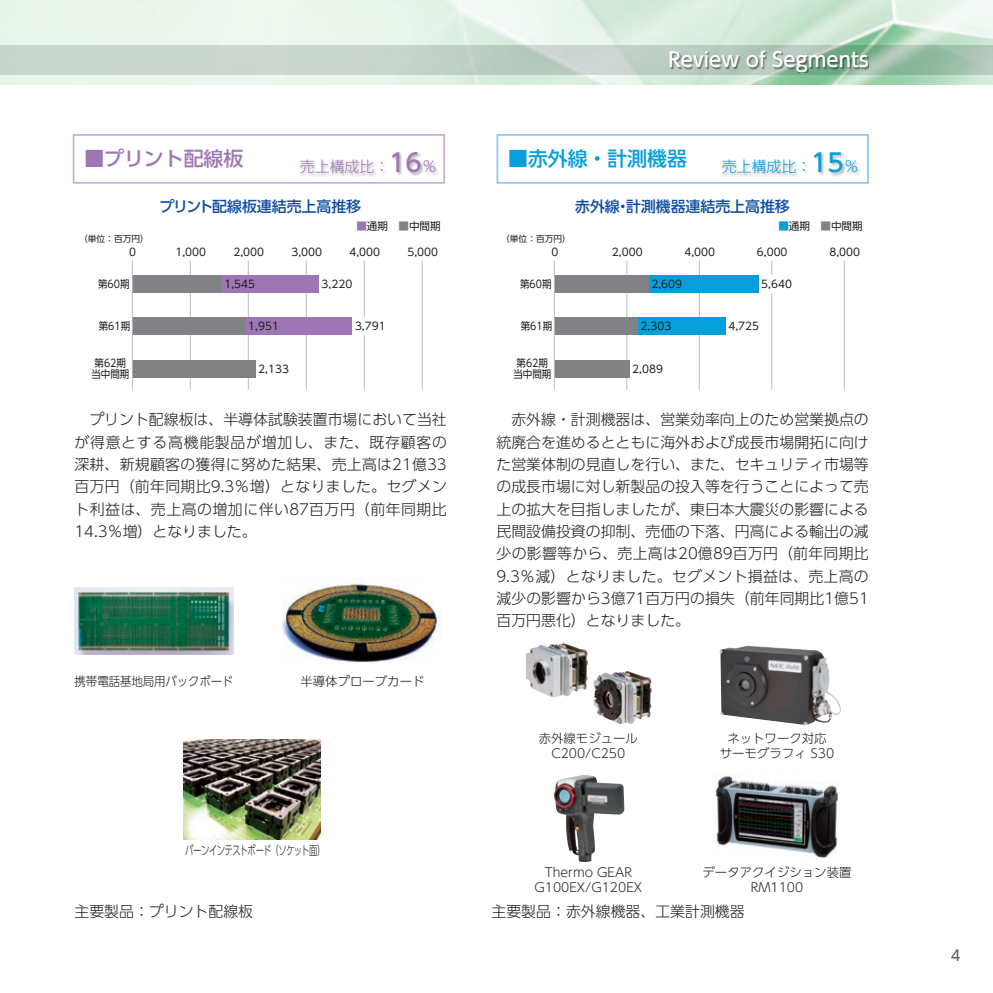
<style>
.page{position:relative;width:993px;height:993px;background:#fff}
.page>*{position:absolute;margin:0;border:0;box-sizing:border-box;transform-origin:0 0}
.t1{font:500 19.78px "UD Shin Go Pro";color:#fff}
.t2{font:500 19.78px "UD Shin Go Pro";color:#069edb}
.t3{font:500 19.78px "UD Shin Go Pro";color:#9e76b3}
.t4{font:300 14.88px/22.4px "UD Shin Go Pro";color:#231f20;text-align:justify}
.t5{font:500 14.88px "UD Shin Go Pro";color:#0d4da1}
.t6{font:300 14.88px "UD Shin Go Pro";color:#9e76b3}
.t7{font:300 14.88px "UD Shin Go Pro";color:#069edb}
.t8{font:14.88px "UD Shin Go Pro";color:#57585a}
.t9{font:300 12.42px/14.9px "UD Shin Go Pro";color:#231f20;text-align:center}
.t10{font:300 12.42px "UD Shin Go Pro";letter-spacing:-.055em;color:#231f20;scale:.67 1}
.t11{font:300 12.42px "UD Shin Go Pro";color:#231f20;scale:.92 1}
.t12{font:10.5px "UD Shin Go Pro";color:#231f20}
.t13{font:10.5px/10.5px "UD Shin Go Pro";color:#231f20;scale:.9 1}
.t14{font:8.75px "UD Shin Go Pro";color:#231f20}
.s1{font-weight:500;font-size:24.85px}
.s2{color:#9e76b3}
.s3{color:#808285}
.s4{color:#069edb}
</style>
<div class="page">
<img style="left:0;top:0;width:992px;height:84px">
<svg style="left:0;top:45px;width:992px;height:29px;background:#bfcfc5"></svg>
<div style="left:73px;top:134px;width:372px;height:50px;border:2px solid #c7b2d5"></div>
<hr style="left:190px;top:260px;width:1px;height:129px;background:#bcbdc0">
<hr style="left:248px;top:260px;width:1px;height:129px;background:#bcbdc0">
<hr style="left:306px;top:260px;width:1px;height:129px;background:#bcbdc0">
<hr style="left:422px;top:260px;width:1px;height:129px;background:#bcbdc0">
<hr style="left:364px;top:260px;width:1px;height:129px;background:#bcbdc0">
<div style="left:358px;top:317px;width:12px;height:18px;background:#fff"></div>
<div style="left:132px;top:275px;width:187px;height:18px;background:#9e76b3"></div>
<div style="left:132px;top:317px;width:220px;height:18px;background:#9e76b3"></div>
<div style="left:132px;top:275px;width:90px;height:18px;background:#808285"></div>
<div style="left:132px;top:317px;width:113px;height:18px;background:#808285"></div>
<div style="left:132px;top:360px;width:124px;height:17px;background:#808285"></div>
<hr style="left:132px;top:260px;width:1px;height:129px;background:#bcbdc0">
<div style="left:496px;top:134px;width:372px;height:50px;border:2px solid #92c5ea"></div>
<hr style="left:626px;top:260px;width:1px;height:129px;background:#bcbdc0">
<hr style="left:698px;top:260px;width:1px;height:129px;background:#bcbdc0">
<hr style="left:771px;top:260px;width:1px;height:129px;background:#bcbdc0">
<hr style="left:843px;top:260px;width:1px;height:129px;background:#bcbdc0">
<div style="left:765px;top:275px;width:12px;height:18px;background:#fff"></div>
<div style="left:554px;top:275px;width:204px;height:18px;background:#069edb"></div>
<div style="left:554px;top:317px;width:171px;height:18px;background:#069edb"></div>
<div style="left:554px;top:275px;width:94px;height:18px;background:#808285"></div>
<div style="left:554px;top:317px;width:83px;height:18px;background:#808285"></div>
<div style="left:554px;top:360px;width:76px;height:17px;background:#808285"></div>
<hr style="left:554px;top:260px;width:1px;height:129px;background:#bcbdc0">
<div style="left:670px;top:51px;width:198px;height:22px;background:#231f20;opacity:.5"></div>
<img style="left:74px;top:587px;width:159px;height:67px">
<img style="left:283px;top:583px;width:158px;height:80px">
<img style="left:184px;top:739px;width:136px;height:99px">
<img style="left:526px;top:643px;width:123px;height:81px">
<img style="left:554px;top:775px;width:70px;height:86px">
<img style="left:715px;top:774px;width:123px;height:84px">
<img style="left:719px;top:645px;width:122px;height:80px">
<div style="left:300px;top:151px;width:138px;height:26px;background:#231f20;opacity:.3"></div>
<div style="left:721px;top:152px;width:139px;height:25px;background:#231f20;opacity:.3"></div>
<h1 class="t3" style="left:84px;top:143px;width:160px">■プリント配線板</h1>
<h1 class="t1" style="left:668px;top:44px;width:202px">Review of Segments</h1>
<h1 class="t2" style="left:508px;top:143px;width:180px">■赤外線・計測機器</h1>
<p class="t6" style="left:300px;top:154px;width:138px">売上構成比：<span class="s1">16</span>％</p>
<p class="t7" style="left:721px;top:154px;width:138px">売上構成比：<span class="s1">15</span>％</p>
<p class="t5" style="left:159px;top:194px;width:203px">プリント配線板連結売上高推移</p>
<p class="t12" style="left:356px;top:217px;width:86px"><span class="s2">■</span>通期　<span class="s3">■</span>中間期</p>
<p class="t5" style="left:575px;top:194px;width:216px">赤外線・計測機器連結売上高推移</p>
<p class="t12" style="left:778px;top:217px;width:86px"><span class="s4">■</span>通期　<span class="s3">■</span>中間期</p>
<p class="t14" style="left:79px;top:231px;width:71px">（単位：百万円）</p>
<p class="t12" style="left:129px;top:243px;width:8px">0</p>
<p class="t12" style="left:175px;top:243px;width:32px">1,000</p>
<p class="t12" style="left:233px;top:243px;width:32px">2,000</p>
<p class="t12" style="left:291px;top:243px;width:32px">3,000</p>
<p class="t12" style="left:349px;top:243px;width:32px">4,000</p>
<p class="t12" style="left:407px;top:243px;width:32px">5,000</p>
<p class="t13" style="left:98px;top:278px;width:36px">第60期</p>
<p class="t13" style="left:99px;top:320px;width:36px">第61期</p>
<p class="t13" style="left:91px;top:357px;width:44px">第62期当中間期</p>
<p class="t12" style="left:321px;top:275px;width:32px">3,220</p>
<p class="t12" style="left:224px;top:275px;width:32px">1,545</p>
<p class="t12" style="left:248px;top:317px;width:32px">1,951</p>
<p class="t12" style="left:258px;top:360px;width:32px">2,133</p>
<p class="t12" style="left:355px;top:317px;width:32px">3,791</p>
<p class="t14" style="left:501px;top:231px;width:71px">（単位：百万円）</p>
<p class="t12" style="left:551px;top:243px;width:8px">0</p>
<p class="t12" style="left:611px;top:243px;width:32px">2,000</p>
<p class="t12" style="left:684px;top:243px;width:32px">4,000</p>
<p class="t12" style="left:756px;top:243px;width:32px">6,000</p>
<p class="t12" style="left:829px;top:243px;width:32px">8,000</p>
<p class="t13" style="left:520px;top:278px;width:36px">第60期</p>
<p class="t13" style="left:520px;top:320px;width:36px">第61期</p>
<p class="t13" style="left:513px;top:357px;width:44px">第62期当中間期</p>
<p class="t12" style="left:651px;top:275px;width:32px">2,609</p>
<p class="t12" style="left:640px;top:317px;width:32px">2,303</p>
<p class="t12" style="left:632px;top:360px;width:32px">2,089</p>
<p class="t12" style="left:761px;top:275px;width:32px">5,640</p>
<p class="t12" style="left:728px;top:317px;width:32px">4,725</p>
<p class="t4" style="left:74px;top:407px;width:374px">　プリント配線板は、半導体試験装置市場において当社が得意とする高機能製品が増加し、また、既存顧客の深耕、新規顧客の獲得に努めた結果、売上高は21億33百万円（前年同期比9.3％増）となりました。セグメント利益は、売上高の増加に伴い87百万円（前年同期比14.3％増）となりました。</p>
<p class="t4" style="left:496px;top:407px;width:374px">　赤外線・計測機器は、営業効率向上のため営業拠点の統廃合を進めるとともに海外および成長市場開拓に向けた営業体制の見直しを行い、また、セキュリティ市場等の成長市場に対し新製品の投入等を行うことによって売上の拡大を目指しましたが、東日本大震災の影響による民間設備投資の抑制、売価の下落、円高による輸出の減少の影響等から、売上高は20億89百万円（前年同期比9.3％減）となりました。セグメント損益は、売上高の減少の影響から3億71百万円の損失（前年同期比1億51百万円悪化）となりました。</p>
<p class="t11" style="left:75px;top:671px;width:174px">携帯電話基地局用バックボード</p>
<p class="t9" style="left:300px;top:673px;width:126px">半導体プローブカード</p>
<p class="t9" style="left:538px;top:730px;width:101px">赤外線モジュール<br>C200/C250</p>
<p class="t9" style="left:719px;top:730px;width:116px">ネットワーク対応サーモグラフィ S30</p>
<p class="t10" style="left:185px;top:839px;width:211px">バーンインテストボード（ソケット面）</p>
<p class="t9" style="left:534px;top:864px;width:109px">Thermo GEAR<br>G100EX/G120EX</p>
<p class="t9" style="left:702px;top:864px;width:150px">データアクイジション装置<br>RM1100</p>
<p class="t4" style="left:74px;top:899px;width:180px">主要製品：プリント配線板</p>
<p class="t4" style="left:491px;top:899px;width:254px">主要製品：赤外線機器、工業計測機器</p>
<p class="t8" style="left:950px;top:943px;width:11px">4</p>
</div>
